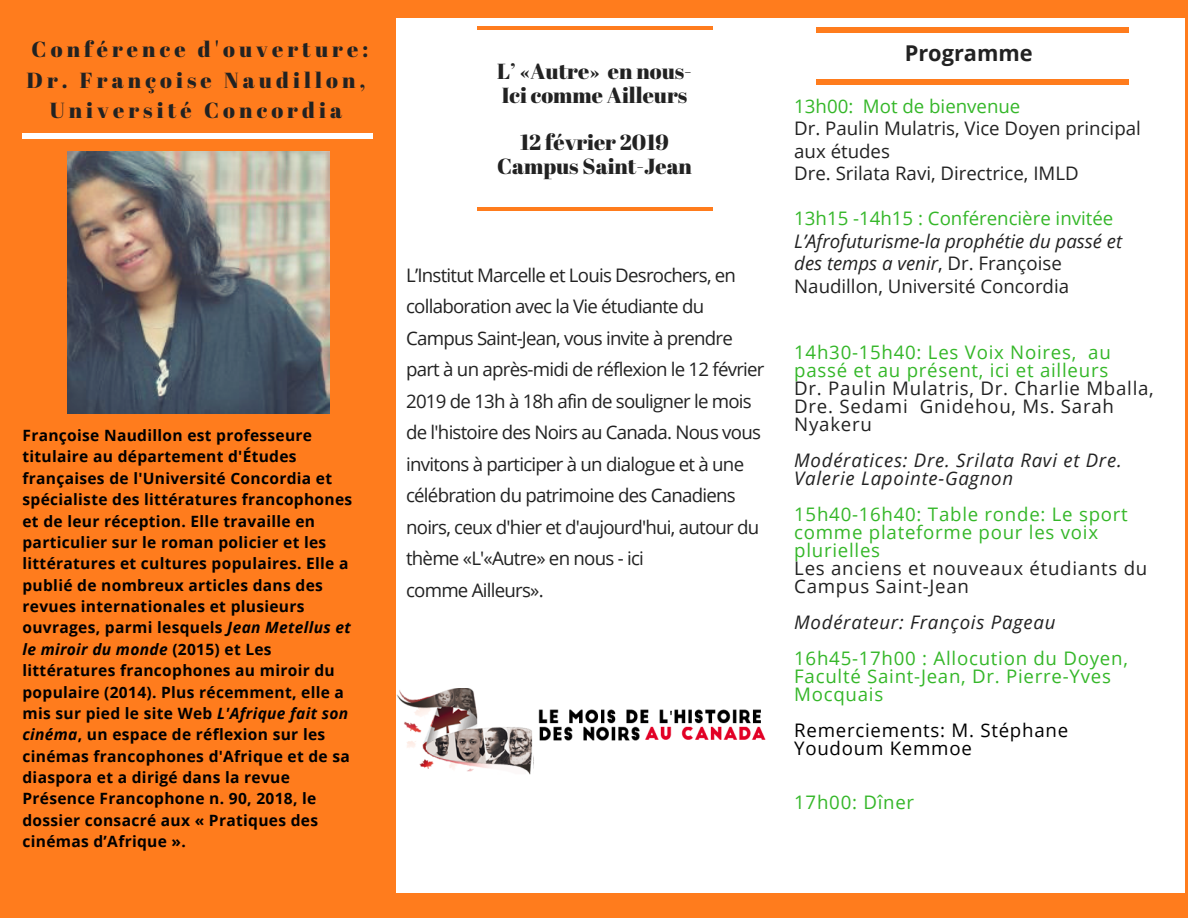
<style>
.page{position:relative;width:1188px;height:918px;background:#ff7c1d}
.page>*{position:absolute;margin:0;border:0;box-sizing:border-box;transform-origin:0 0}
.t1{font:21.75px/30.3px "Abril Fatface";letter-spacing:.19em;color:#222;text-align:center}
.t2{font:21.75px/23.7px "Abril Fatface";color:#222}
.t3{font:700 21.75px "Open Sans";color:#222}
.t4{font:18.75px/31.5px "Open Sans";letter-spacing:-.04em;color:#222}
.t5{font:18.75px/18px "Open Sans";letter-spacing:.04em;color:#35b729}
.t6{font:18.75px/18px "Open Sans";letter-spacing:.04em;color:#222}
.t7{font:italic 18.75px/22.5px "Open Sans";color:#222}
.t8{font:italic 18.75px/18px "Open Sans";letter-spacing:.04em;color:#222}
.t9{font:18.75px/22.5px "Open Sans";color:#222}
.t10{font:18.75px "Open Sans";color:#35b729}
.t11{font:18.75px/18px "Open Sans";letter-spacing:.04em;color:#000}
.t12{font:700 15.6px/21.3px "Open Sans";letter-spacing:.02em;color:#000}
.s1{font-style:normal}
.s2{font-style:italic}
</style>
<div class="page">
<div style="left:396px;top:18px;width:789px;height:874px;background:#fff"></div>
<div style="left:23px;top:133px;width:350px;height:5px;background:#fff"></div>
<hr style="left:477px;top:26px;width:236px;height:3px;background:#ff7c1d">
<hr style="left:477px;top:207px;width:236px;height:3px;background:#ff7c1d">
<div style="left:816px;top:27px;width:313px;height:6px;background:#ff7c1d"></div>
<div style="left:816px;top:79px;width:313px;height:5px;background:#ff7c1d"></div>
<img style="left:68px;top:152px;width:262px;height:262px">
<img style="left:396px;top:688px;width:370px;height:87px">
<h1 class="t1" style="left:32px;top:34px;width:338px">Conférence d'ouverture:</h1>
<h1 class="t3" style="left:905px;top:38px;width:129px">Programme</h1>
<h1 class="t1" style="left:26px;top:64px;width:340px">Dr. Françoise Naudillon,<br>Université Concordia</h1>
<h1 class="t2" style="left:497px;top:59px;width:196px">L’ «Autre» en nous-<br>Ici comme Ailleurs</h1>
<h1 class="t2" style="left:497px;top:130px;width:197px;text-align:center">12 février 2019<br>Campus Saint-Jean</h1>
<p class="t10" style="left:794px;top:93px;width:228px">13h00: Mot de bienvenue</p>
<p class="t9" style="left:794px;top:117px;width:348px">Dr. Paulin Mulatris, Vice Doyen principal aux études<br>Dre. Srilata Ravi, Directrice, IMLD</p>
<p class="t10" style="left:794px;top:205px;width:321px">13h15 -14h15 : Conférencière invitée</p>
<p class="t7" style="left:794px;top:229px;width:329px">L’Afrofuturisme-la prophétie du passé et des temps a venir<span class="s1">, Dr. Françoise<br>Naudillon, Université Concordia</span></p>
<p class="t4" style="left:406px;top:259px;width:360px">L’Institut Marcelle et Louis Desrochers, en collaboration avec la Vie étudiante du Campus Saint-Jean, vous invite à prendre part à un après-midi de réflexion le 12 février 2019 de 13h à 18h afin de souligner le mois de l'histoire des Noirs au Canada. Nous vous invitons à participer à un dialogue et à une célébration du patrimoine des Canadiens noirs, ceux d'hier et d'aujourd'hui, autour du thème «L'«Autre» en nous - ici<br>comme Ailleurs».</p>
<p class="t5" style="left:794px;top:343px;width:318px">14h30-15h40: Les Voix Noires, au passé et au présent, ici et ailleurs</p>
<p class="t6" style="left:794px;top:379px;width:361px">Dr. Paulin Mulatris, Dr. Charlie Mballa,<br>Dre. Sedami Gnidehou, Ms. Sarah<br>Nyakeru</p>
<p class="t8" style="left:794px;top:451px;width:329px">Modératices: Dre. Srilata Ravi et Dre.<br>Valerie Lapointe-Gagnon</p>
<p class="t5" style="left:794px;top:505px;width:335px">15h40-16h40: Table ronde: Le sport comme plateforme pour les voix plurielles</p>
<p class="t6" style="left:794px;top:559px;width:355px">Les anciens et nouveaux étudiants du<br>Campus Saint-Jean</p>
<p class="t8" style="left:794px;top:613px;width:263px">Modérateur: François Pageau</p>
<p class="t5" style="left:794px;top:649px;width:335px">16h45-17h00 : Allocution du Doyen,<br>Faculté Saint-Jean, Dr. Pierre-Yves<br>Mocquais</p>
<p class="t11" style="left:794px;top:721px;width:275px">Remerciements: M. Stéphane<br>Youdoum Kemmoe</p>
<p class="t5" style="left:794px;top:793px;width:121px">17h00: Dîner</p>
<p class="t12" style="left:22px;top:424px;width:331px">Françoise Naudillon est professeure titulaire au département d'Études françaises de l'Université Concordia et spécialiste des littératures francophones et de leur réception. Elle travaille en particulier sur le roman policier et les littératures et cultures populaires. Elle a publié de nombreux articles dans des revues internationales et plusieurs ouvrages, parmi lesquels <span class="s2">Jean Metellus et le miroir du monde</span> (2015) et Les littératures francophones au miroir du populaire (2014). Plus récemment, elle a mis sur pied le site Web <span class="s2">L'Afrique fait son cinéma</span>, un espace de réflexion sur les cinémas francophones d'Afrique et de sa diaspora et a dirigé dans la revue Présence Francophone n. 90, 2018, le dossier consacré aux « Pratiques des cinémas d’Afrique ».</p>
</div>
